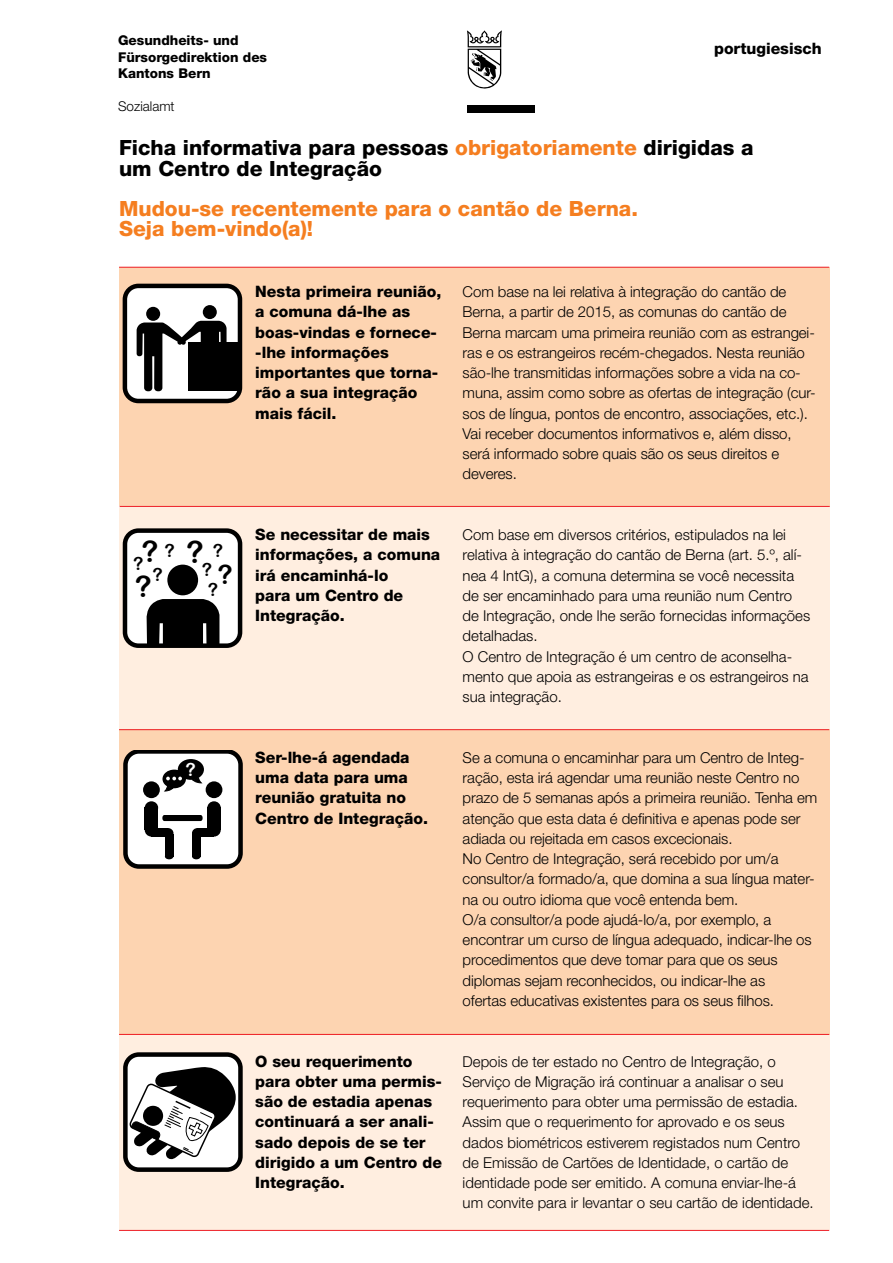
<style>
.page{position:relative;width:893px;height:1263px;background:#fff}
.page>*{position:absolute;margin:0;border:0;box-sizing:border-box;transform-origin:0 0}
.t1{font:29.4px "Arial Rounded MT Bold";color:#000}
.t2{font:800 21px/20.2px "Helvetica Neue";color:#000}
.t3{font:800 21px/20.2px "Helvetica Neue";color:#f57e20}
.t4{font:18px "Arial Rounded MT Bold";color:#000}
.t5{font:18px "Arial Rounded MT Bold";color:#fff}
.t6{font:800 15.75px/20.2px "Helvetica Neue";color:#000}
.t7{font:300 15px/20.2px "Helvetica Neue";letter-spacing:-.005em;color:#000}
.t8{font:800 13.5px/16.5px "Helvetica Neue";color:#000}
.t9{font:300 13.5px "Helvetica Neue";color:#000}
.s1{color:#f57e20}
.s2{font-size:26.55px}
</style>
<div class="page">
<div style="left:119px;top:268px;width:710px;height:238px;background:#fdd4b1"></div>
<div style="left:119px;top:962px;width:710px;height:268px;background:#ffeee0"></div>
<div style="left:119px;top:507px;width:710px;height:222px;background:#ffeee0"></div>
<div style="left:119px;top:729px;width:710px;height:305px;background:#fdd4b1"></div>
<hr style="left:119px;top:729px;width:710px;height:1px;background:#ed1d24">
<hr style="left:119px;top:267px;width:710px;height:1px;background:#ed1d24">
<hr style="left:119px;top:1230px;width:710px;height:1px;background:#ed1d24">
<hr style="left:119px;top:1034px;width:710px;height:1px;background:#ed1d24">
<hr style="left:120px;top:506px;width:710px;height:1px;background:#ed1d24">
<div style="left:125px;top:531px;width:115px;height:115px;background:#fff;border-radius:13px"></div>
<div style="left:123px;top:528px;width:119px;height:120px;border:4px solid #000;border-radius:13px"></div>
<div style="left:167px;top:565px;width:31px;height:30px;background:#000;border-radius:50%"></div>
<svg style="left:146px;top:599px;width:73px;height:47px;background:#161616"></svg>
<svg style="left:123px;top:750px;width:120px;height:119px;background:#a8a7a6"></svg>
<div style="left:125px;top:286px;width:115px;height:115px;background:#fff;border-radius:13px"></div>
<div style="left:123px;top:284px;width:119px;height:119px;border:4px solid #000;border-radius:13px"></div>
<div style="left:146px;top:307px;width:14px;height:14px;background:#000;border-radius:50%"></div>
<div style="left:203px;top:305px;width:14px;height:14px;background:#000;border-radius:50%"></div>
<svg style="left:137px;top:321px;width:90px;height:70px"></svg>
<div style="left:188px;top:342px;width:53px;height:48px;background:#000"></div>
<div style="left:125px;top:1054px;width:115px;height:115px;background:#fff;border-radius:13px"></div>
<div style="left:123px;top:1052px;width:120px;height:120px;border:4px solid #000;border-radius:13px"></div>
<svg style="left:129px;top:1067px;width:107px;height:92px"></svg>
<svg style="left:467px;top:30px;width:35px;height:59px"></svg>
<div style="left:468px;top:105px;width:67px;height:7px;background:#000"></div>
<p class="t8" style="left:118px;top:32px;width:151px">Gesundheits- und<br>Fürsorgedirektion des<br>Kantons Bern</p>
<p class="t9" style="left:118px;top:98px;width:58px">Sozialamt</p>
<p class="t6" style="left:714px;top:38px;width:109px">portugiesisch</p>
<h2 class="t2" style="left:119px;top:138px;width:636px">Ficha informativa para pessoas <span class="s1">obrigatoriamente</span> dirigidas a um Centro de Integração</h2>
<h2 class="t3" style="left:119px;top:198px;width:520px">Mudou-se recentemente para o cantão de Berna.<br>Seja bem-vindo(a)!</h2>
<p class="t4" style="left:142px;top:550px;width:92px"><sup>?</sup>? <sup>?</sup>?<span class="s2">?</span></p>
<p class="t4" style="left:213px;top:540px;width:12px">?</p>
<p class="t4" style="left:133px;top:553px;width:12px">?</p>
<h1 class="t1" style="left:135px;top:569px;width:18px">?</h1>
<p class="t4" style="left:208px;top:579px;width:12px">?</p>
<p class="t4" style="left:153px;top:564px;width:12px">?</p>
<p class="t5" style="left:185px;top:759px;width:12px">?</p>
<p class="t6" style="left:255px;top:281px;width:188px">Nesta primeira reunião, a comuna dá-lhe as boas-vindas e fornece--lhe informações importantes que torna&shy;rão a sua integração mais fácil.</p>
<p class="t7" style="left:463px;top:281px;width:355px">Com base na lei relativa à integração do cantão de Berna, a partir de 2015, as comunas do cantão de Berna marcam uma primeira reunião com as estrangei&shy;ras e os estrangeiros recém-chegados. Nesta reunião são-lhe transmitidas informações sobre a vida na co&shy;muna, assim como sobre as ofertas de integração (cur&shy;sos de língua, pontos de encontro, associações, etc.).<br>Vai receber documentos informativos e, além disso, será informado sobre quais são os seus direitos e deveres.</p>
<p class="t6" style="left:255px;top:524px;width:186px">Se necessitar de mais informações, a comuna irá encaminhá-lo<br>para um Centro de<br>Integração.</p>
<p class="t7" style="left:463px;top:524px;width:349px">Com base em diversos critérios, estipulados na lei relativa à integração do cantão de Berna (art. 5.º, alí&shy;nea 4 IntG), a comuna determina se você necessita de ser encaminhado para uma reunião num Centro de Integração, onde lhe serão fornecidas informações detalhadas.<br>O Centro de Integração é um centro de aconselha&shy;mento que apoia as estrangeiras e os estrangeiros na sua integração.</p>
<p class="t6" style="left:255px;top:747px;width:174px">Ser-lhe-á agendada uma data para uma reunião gratuita no<br>Centro de Integração.</p>
<p class="t7" style="left:463px;top:747px;width:356px">Se a comuna o encaminhar para um Centro de Integ&shy;ração, esta irá agendar uma reunião neste Centro no prazo de 5 semanas após a primeira reunião. Tenha em atenção que esta data é definitiva e apenas pode ser adiada ou rejeitada em casos excecionais.<br>No Centro de Integração, será recebido por um/a consultor/a formado/a, que domina a sua língua mater&shy;na ou outro idioma que você entenda bem.<br>O/a consultor/a pode ajudá-lo/a, por exemplo, a encontrar um curso de língua adequado, indicar-lhe os procedimentos que deve tomar para que os seus diplomas sejam reconhecidos, ou indicar-lhe as<br>ofertas educativas existentes para os seus filhos.</p>
<p class="t6" style="left:255px;top:1051px;width:188px">O seu requerimento para obter uma permis&shy;são de estadia apenas continuará a ser anali&shy;sado depois de se ter dirigido a um Centro de<br>Integração.</p>
<p class="t7" style="left:463px;top:1051px;width:352px">Depois de ter estado no Centro de Integração, o Serviço de Migração irá continuar a analisar o seu requerimento para obter uma permissão de estadia.<br>Assim que o requerimento for aprovado e os seus dados biométricos estiverem registados num Centro de Emissão de Cartões de Identidade, o cartão de identidade pode ser emitido. A comuna enviar-lhe-á um convite para ir levantar o seu cartão de identidade.</p>
</div>
